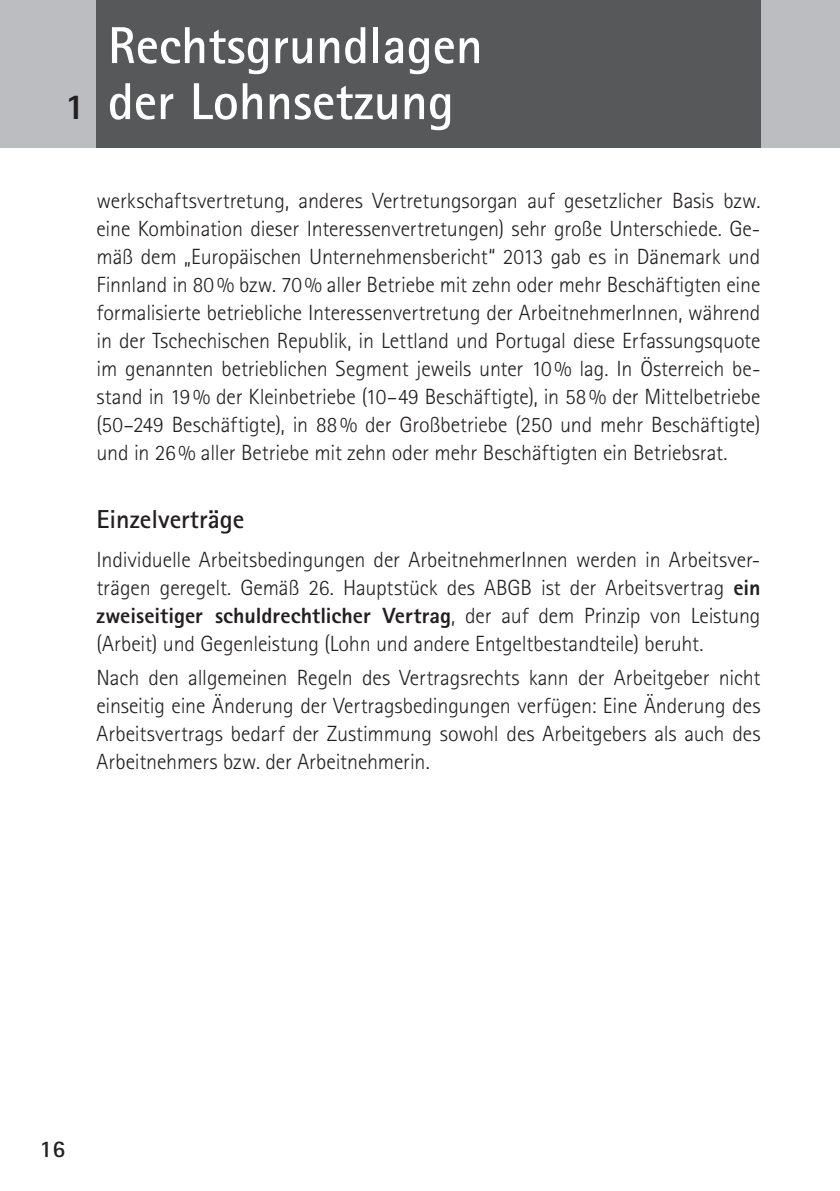
<style>
.page{position:relative;width:840px;height:1191px;background:#fff}
.page>*{position:absolute;margin:0;border:0;box-sizing:border-box;transform-origin:0 0}
.t1{font:700 52px/56px "Rotis Sans Serif Std";color:#fff}
.t2{font:800 36px "Rotis Sans Serif Std";color:#231f20}
.t3{font:700 26px "Rotis Sans Serif Std";color:#231f20}
.t4{font:700 24px "Rotis Sans Serif Std";color:#231f20}
.t5{font:300 22px/28px "Rotis Sans Serif Std";letter-spacing:-.005em;color:#231f20;text-align:justify}
.s1{font-weight:800}
</style>
<div class="page">
<div style="left:0;top:0;width:839px;height:147px;background:#bcbdc0"></div>
<div style="left:96px;top:0;width:664px;height:147px;background:#57585a"></div>
<h2 class="t2" style="left:65px;top:84px;width:22px">1</h2>
<h1 class="t1" style="left:108px;top:16px;width:376px">Rechtsgrundlagen der Lohnsetzung</h1>
<p class="t5" style="left:96px;top:187px;width:665px">werkschaftsvertretung, anderes Vertretungsorgan auf gesetzlicher Basis bzw. eine Kombination dieser Interessenvertretungen) sehr große Unterschiede. Ge&shy;mäß dem „Europäischen Unternehmensbericht“ 2013 gab es in Dänemark und Finnland in 80% bzw. 70% aller Betriebe mit zehn oder mehr Beschäftigten eine formalisierte betriebliche Interessenvertretung der ArbeitnehmerInnen, während in der Tschechischen Republik, in Lettland und Portugal diese Erfassungsquote im genannten betrieblichen Segment jeweils unter 10% lag. In Österreich be&shy;stand in 19% der Kleinbetriebe (10–49 Beschäftigte), in 58% der Mittelbetriebe (50–249 Beschäftigte), in 88% der Großbetriebe (250 und mehr Beschäftigte) und in 26% aller Betriebe mit zehn oder mehr Beschäftigten ein Betriebsrat.</p>
<p class="t3" style="left:96px;top:502px;width:149px">Einzelverträge</p>
<p class="t5" style="left:96px;top:545px;width:665px">Individuelle Arbeitsbedingungen der ArbeitnehmerInnen werden in Arbeitsver&shy;trägen geregelt. Gemäß 26. Hauptstück des ABGB ist der Arbeitsvertrag <span class="s1">ein zweiseitiger schuldrechtlicher Vertrag</span>, der auf dem Prinzip von Leistung (Arbeit) und Gegenleistung (Lohn und andere Entgeltbestandteile) beruht.</p>
<p class="t5" style="left:96px;top:663px;width:665px">Nach den allgemeinen Regeln des Vertragsrechts kann der Arbeitgeber nicht einseitig eine Änderung der Vertragsbedingungen verfügen: Eine Änderung des Arbeitsvertrags bedarf der Zustimmung sowohl des Arbeitgebers als auch des Arbeitnehmers bzw. der Arbeitnehmerin.</p>
<p class="t4" style="left:40px;top:1133px;width:27px">16</p>
</div>
